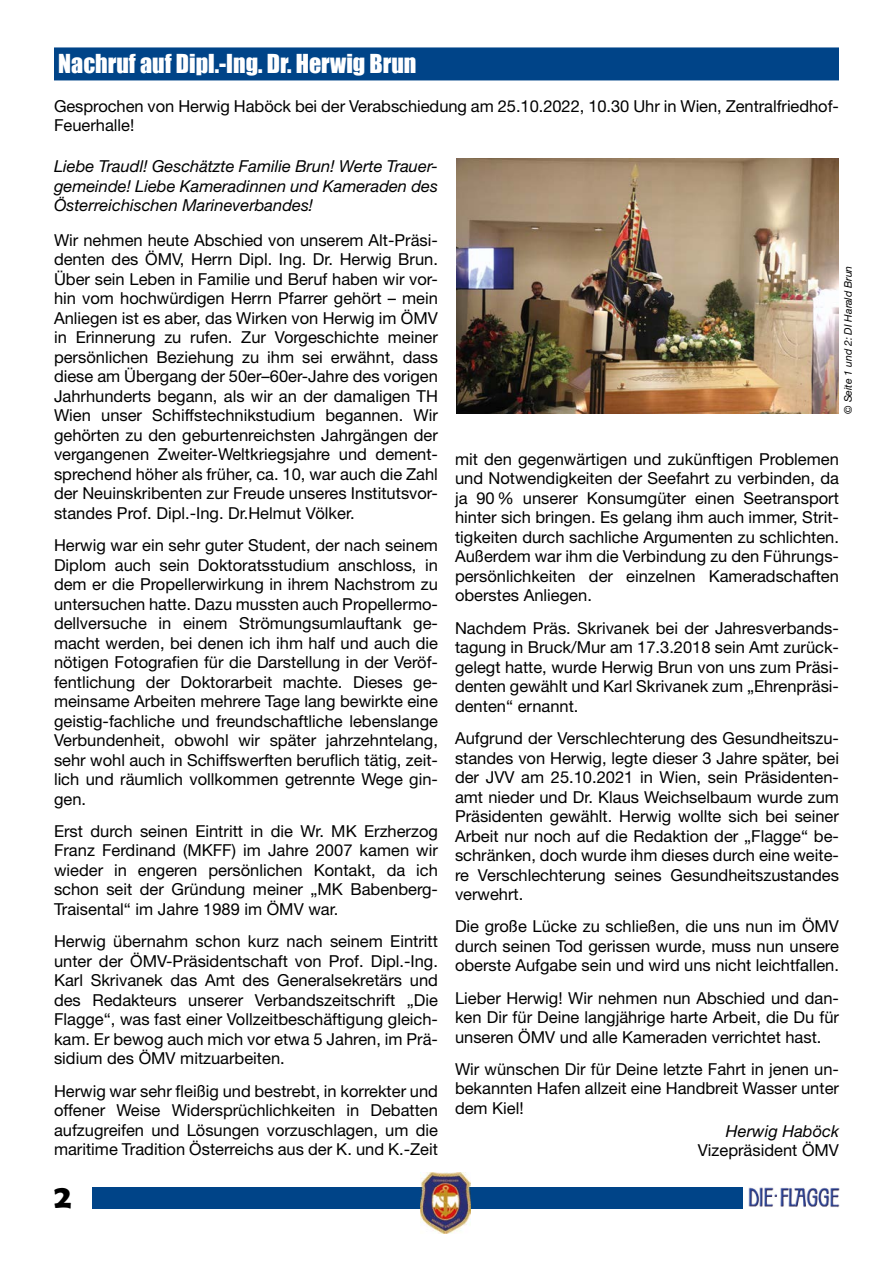
<style>
.page{position:relative;width:893px;height:1263px;background:#fff}
.page>*{position:absolute;margin:0;border:0;box-sizing:border-box;transform-origin:0 0}
.t1{font:700 33px "Berlin Sans FB Demi";color:#000}
.t2{font:24px "Impact";color:#fff}
.t3{font:16.5px/19.5px "Helvetica Neue LT Std";color:#000;text-align:justify}
.t4{font:italic 16.5px/19.5px "Helvetica Neue LT Std";color:#000;text-align:justify}
.t5{font:italic 10.5px "Helvetica Neue LT Std";color:#000}
</style>
<div class="page">
<div style="left:92px;top:1187px;width:651px;height:21px;background:#048"></div>
<img style="left:421px;top:1172px;width:49px;height:61px">
<img style="left:749px;top:1187px;width:90px;height:20px">
<div style="left:54px;top:47px;width:785px;height:33px;background:#048"></div>
<img style="left:456px;top:158px;width:383px;height:256px">
<h2 class="t2" style="left:58px;top:45px;width:360px">Nachruf auf Dipl.-Ing. Dr. Herwig Brun</h2>
<p class="t3" style="left:54px;top:96px;width:785px">Gesprochen von Herwig Haböck bei der Verabschiedung am 25.10.2022, 10.30 Uhr in Wien, Zentralfriedhof-<br>Feuerhalle!</p>
<p class="t4" style="left:54px;top:156px;width:385px">Liebe Traudl! Geschätzte Familie Brun! Werte Trauer&shy;gemeinde! Liebe Kameradinnen und Kameraden des Österreichischen Marineverbandes!</p>
<p class="t3" style="left:54px;top:230px;width:385px">Wir nehmen heute Abschied von unserem Alt-Präsi&shy;denten des ÖMV, Herrn Dipl. Ing. Dr. Herwig Brun.<br>Über sein Leben in Familie und Beruf haben wir vor&shy;hin vom hochwürdigen Herrn Pfarrer gehört – mein Anliegen ist es aber, das Wirken von Herwig im ÖMV in Erinnerung zu rufen. Zur Vorgeschichte meiner persönlichen Beziehung zu ihm sei erwähnt, dass diese am Übergang der 50er–60er-Jahre des vorigen Jahrhunderts begann, als wir an der damaligen TH Wien unser Schiffstechnikstudium begannen. Wir gehörten zu den geburtenreichsten Jahrgängen der vergangenen Zweiter-Weltkriegsjahre und dement&shy;sprechend höher als früher, ca. 10, war auch die Zahl der Neuinskribenten zur Freude unseres Institutsvor&shy;standes Prof. Dipl.-Ing. Dr.Helmut Völker.</p>
<p class="t3" style="left:54px;top:535px;width:386px">Herwig war ein sehr guter Student, der nach seinem Diplom auch sein Doktoratsstudium anschloss, in dem er die Propellerwirkung in ihrem Nachstrom zu untersuchen hatte. Dazu mussten auch Propellermo&shy;dellversuche in einem Strömungsumlauftank ge&shy;macht werden, bei denen ich ihm half und auch die nötigen Fotografien für die Darstellung in der Veröf&shy;fentlichung der Doktorarbeit machte. Dieses ge&shy;meinsame Arbeiten mehrere Tage lang bewirkte eine geistig-fachliche und freundschaftliche lebenslange Verbundenheit, obwohl wir später jahrzehntelang, sehr wohl auch in Schiffswerften beruflich tätig, zeit&shy;lich und räumlich vollkommen getrennte Wege gin&shy;gen.</p>
<p class="t3" style="left:54px;top:821px;width:385px">Erst durch seinen Eintritt in die Wr. MK Erzherzog Franz Ferdinand (MKFF) im Jahre 2007 kamen wir wieder in engeren persönlichen Kontakt, da ich schon seit der Gründung meiner „MK Babenberg-Traisental“ im Jahre 1989 im ÖMV war.</p>
<p class="t3" style="left:54px;top:931px;width:385px">Herwig übernahm schon kurz nach seinem Eintritt unter der ÖMV-Präsidentschaft von Prof. Dipl.-Ing.<br>Karl Skrivanek das Amt des Generalsekretärs und des Redakteurs unserer Verbandszeitschrift „Die Flagge“, was fast einer Vollzeitbeschäftigung gleich&shy;kam. Er bewog auch mich vor etwa 5 Jahren, im Prä&shy;sidium des ÖMV mitzuarbeiten.</p>
<p class="t3" style="left:54px;top:1081px;width:385px">Herwig war sehr fleißig und bestrebt, in korrekter und offener Weise Widersprüchlichkeiten in Debatten aufzugreifen und Lösungen vorzuschlagen, um die maritime Tradition Österreichs aus der K. und K.-Zeit</p>
<p class="t5" style="left:842px;top:414px;width:150px;rotate:-90deg">© Seite 1 und 2: DI Harald Brun</p>
<p class="t3" style="left:455px;top:449px;width:385px">mit den gegenwärtigen und zukünftigen Problemen und Notwendigkeiten der Seefahrt zu verbinden, da ja 90 % unserer Konsumgüter einen Seetransport hinter sich bringen. Es gelang ihm auch immer, Strit&shy;tigkeiten durch sachliche Argumenten zu schlichten.<br>Außerdem war ihm die Verbindung zu den Führungs&shy;persönlichkeiten der einzelnen Kameradschaften oberstes Anliegen.</p>
<p class="t3" style="left:455px;top:618px;width:385px">Nachdem Präs. Skrivanek bei der Jahresverbands&shy;tagung in Bruck/Mur am 17.3.2018 sein Amt zurück&shy;gelegt hatte, wurde Herwig Brun von uns zum Präsi&shy;denten gewählt und Karl Skrivanek zum „Ehrenpräsi&shy;denten“ ernannt.</p>
<p class="t3" style="left:455px;top:728px;width:385px">Aufgrund der Verschlechterung des Gesundheitszu&shy;standes von Herwig, legte dieser 3 Jahre später, bei der JVV am 25.10.2021 in Wien, sein Präsidenten&shy;amt nieder und Dr. Klaus Weichselbaum wurde zum Präsidenten gewählt. Herwig wollte sich bei seiner Arbeit nur noch auf die Redaktion der „Flagge“ be&shy;schränken, doch wurde ihm dieses durch eine weite&shy;re Verschlechterung seines Gesundheitszustandes verwehrt.</p>
<p class="t3" style="left:455px;top:916px;width:385px">Die große Lücke zu schließen, die uns nun im ÖMV durch seinen Tod gerissen wurde, muss nun unsere oberste Aufgabe sein und wird uns nicht leichtfallen.</p>
<p class="t3" style="left:455px;top:988px;width:386px">Lieber Herwig! Wir nehmen nun Abschied und dan&shy;ken Dir für Deine langjährige harte Arbeit, die Du für unseren ÖMV und alle Kameraden verrichtet hast.</p>
<p class="t3" style="left:455px;top:1059px;width:385px">Wir wünschen Dir für Deine letzte Fahrt in jenen un&shy;bekannten Hafen allzeit eine Handbreit Wasser unter dem Kiel!</p>
<p class="t4" style="left:726px;top:1121px;width:115px">Herwig Haböck</p>
<p class="t3" style="left:698px;top:1140px;width:143px">Vizepräsident ÖMV</p>
<h1 class="t1" style="left:54px;top:1178px;width:19px">2</h1>
</div>
